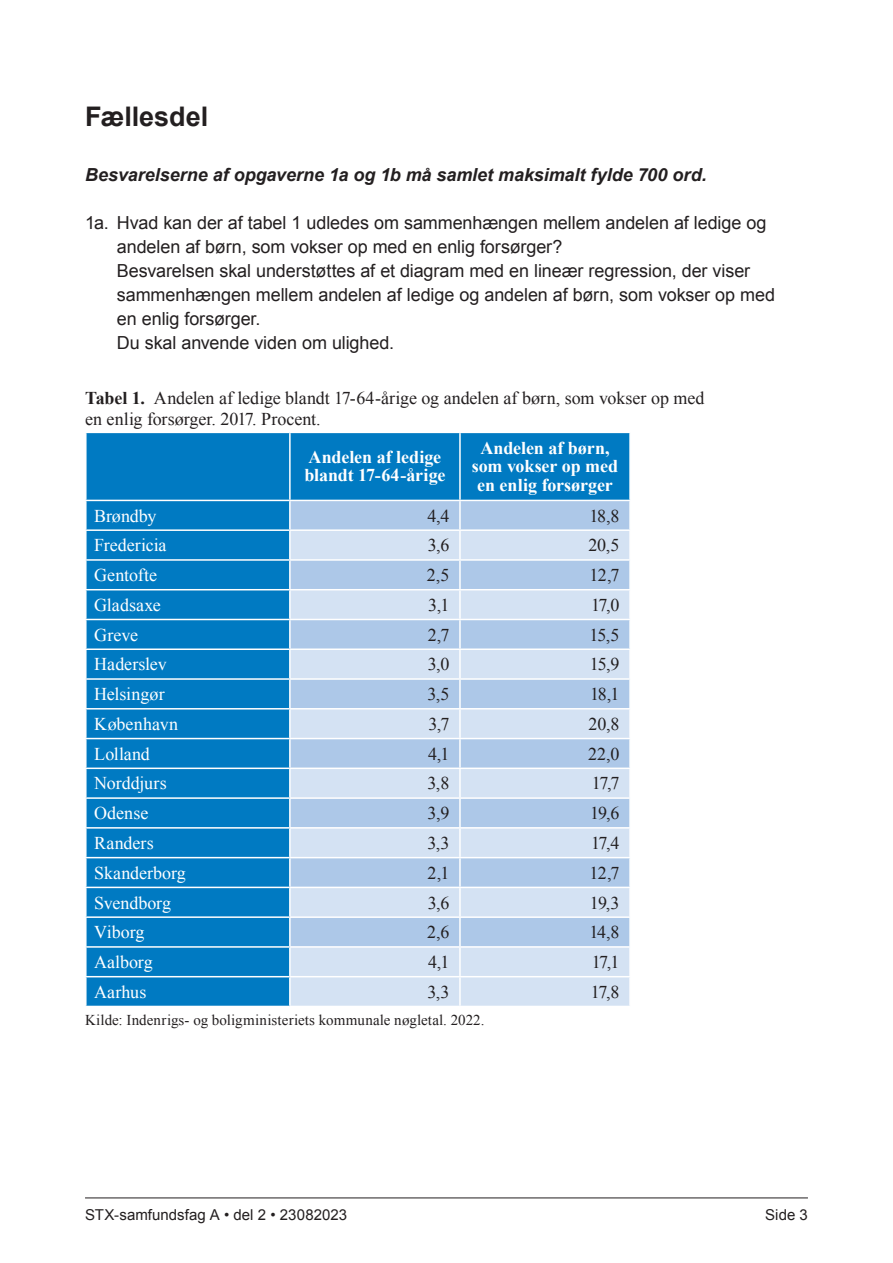
<style>
.page{position:relative;width:893px;height:1263px;background:#fff}
.page>*{position:absolute;margin:0;border:0;box-sizing:border-box;transform-origin:0 0}
.t1{font:700 27px "Arial";letter-spacing:-.005em;color:#231f20}
.t2{font:18px/24px "Arial";letter-spacing:-.005em;color:#231f20}
.t3{font:18px/21px "Times New Roman";letter-spacing:-.01em;color:#231f20}
.t4{font:18px "Times New Roman";letter-spacing:-.005em;color:#fff}
.t5{font:700 18px/18px "Times New Roman";letter-spacing:-.005em;color:#fff}
.t6{font:italic 700 18px "Arial";letter-spacing:-.005em;color:#231f20}
.t7{font:15px "Times New Roman";letter-spacing:.005em;color:#231f20}
.t8{font:15px "Arial";letter-spacing:.005em;color:#231f20}
.s1{font-weight:700}
</style>
<div class="page">
<hr style="left:85px;top:1197px;width:723px;height:1px;background:#231f20">
<div style="left:87px;top:433px;width:542px;height:573px;background:#007ac2"></div>
<div style="left:291px;top:501px;width:338px;height:28px;background:#adc8e8"></div>
<svg style="left:291px;top:531px;width:338px;height:475px;background:#c3d6ee"></svg>
<hr style="left:289px;top:433px;width:2px;height:67px;background:#fff">
<hr style="left:459px;top:433px;width:2px;height:67px;background:#fff">
<hr style="left:85px;top:500px;width:205px;height:1px;background:#fff">
<hr style="left:290px;top:500px;width:170px;height:1px;background:#fff">
<hr style="left:289px;top:501px;width:2px;height:28px;background:#fff">
<hr style="left:460px;top:500px;width:171px;height:1px;background:#fff">
<hr style="left:459px;top:501px;width:2px;height:28px;background:#fff">
<hr style="left:85px;top:529px;width:205px;height:2px;background:#fff">
<hr style="left:290px;top:529px;width:170px;height:2px;background:#fff">
<hr style="left:289px;top:531px;width:2px;height:28px;background:#fff">
<hr style="left:460px;top:529px;width:171px;height:2px;background:#fff">
<hr style="left:459px;top:531px;width:2px;height:28px;background:#fff">
<hr style="left:85px;top:559px;width:205px;height:2px;background:#fff">
<hr style="left:290px;top:559px;width:170px;height:2px;background:#fff">
<hr style="left:289px;top:561px;width:2px;height:28px;background:#fff">
<hr style="left:460px;top:559px;width:171px;height:2px;background:#fff">
<hr style="left:459px;top:561px;width:2px;height:28px;background:#fff">
<hr style="left:85px;top:589px;width:205px;height:1px;background:#fff">
<hr style="left:290px;top:589px;width:170px;height:1px;background:#fff">
<hr style="left:289px;top:590px;width:2px;height:29px;background:#fff">
<hr style="left:460px;top:589px;width:171px;height:1px;background:#fff">
<hr style="left:459px;top:590px;width:2px;height:29px;background:#fff">
<hr style="left:85px;top:619px;width:205px;height:1px;background:#fff">
<hr style="left:290px;top:619px;width:170px;height:1px;background:#fff">
<hr style="left:289px;top:620px;width:2px;height:28px;background:#fff">
<hr style="left:460px;top:619px;width:171px;height:1px;background:#fff">
<hr style="left:459px;top:620px;width:2px;height:28px;background:#fff">
<hr style="left:85px;top:648px;width:205px;height:2px;background:#fff">
<hr style="left:290px;top:648px;width:170px;height:2px;background:#fff">
<hr style="left:289px;top:650px;width:2px;height:28px;background:#fff">
<hr style="left:460px;top:648px;width:171px;height:2px;background:#fff">
<hr style="left:459px;top:650px;width:2px;height:28px;background:#fff">
<hr style="left:85px;top:678px;width:205px;height:2px;background:#fff">
<hr style="left:290px;top:678px;width:170px;height:2px;background:#fff">
<hr style="left:289px;top:680px;width:2px;height:28px;background:#fff">
<hr style="left:460px;top:678px;width:171px;height:2px;background:#fff">
<hr style="left:459px;top:680px;width:2px;height:28px;background:#fff">
<hr style="left:85px;top:708px;width:205px;height:1px;background:#fff">
<hr style="left:290px;top:708px;width:170px;height:1px;background:#fff">
<hr style="left:289px;top:709px;width:2px;height:29px;background:#fff">
<hr style="left:460px;top:708px;width:171px;height:1px;background:#fff">
<hr style="left:459px;top:709px;width:2px;height:29px;background:#fff">
<hr style="left:85px;top:738px;width:205px;height:1px;background:#fff">
<hr style="left:290px;top:738px;width:170px;height:1px;background:#fff">
<hr style="left:289px;top:739px;width:2px;height:28px;background:#fff">
<hr style="left:460px;top:738px;width:171px;height:1px;background:#fff">
<hr style="left:459px;top:739px;width:2px;height:28px;background:#fff">
<hr style="left:85px;top:767px;width:205px;height:2px;background:#fff">
<hr style="left:290px;top:767px;width:170px;height:2px;background:#fff">
<hr style="left:289px;top:769px;width:2px;height:28px;background:#fff">
<hr style="left:460px;top:767px;width:171px;height:2px;background:#fff">
<hr style="left:459px;top:769px;width:2px;height:28px;background:#fff">
<hr style="left:85px;top:797px;width:205px;height:2px;background:#fff">
<hr style="left:290px;top:797px;width:170px;height:2px;background:#fff">
<hr style="left:289px;top:799px;width:2px;height:28px;background:#fff">
<hr style="left:460px;top:797px;width:171px;height:2px;background:#fff">
<hr style="left:459px;top:799px;width:2px;height:28px;background:#fff">
<hr style="left:85px;top:827px;width:205px;height:2px;background:#fff">
<hr style="left:290px;top:827px;width:170px;height:2px;background:#fff">
<hr style="left:289px;top:829px;width:2px;height:28px;background:#fff">
<hr style="left:460px;top:827px;width:171px;height:2px;background:#fff">
<hr style="left:459px;top:829px;width:2px;height:28px;background:#fff">
<hr style="left:85px;top:857px;width:205px;height:1px;background:#fff">
<hr style="left:290px;top:857px;width:170px;height:1px;background:#fff">
<hr style="left:289px;top:858px;width:2px;height:29px;background:#fff">
<hr style="left:460px;top:857px;width:171px;height:1px;background:#fff">
<hr style="left:459px;top:858px;width:2px;height:29px;background:#fff">
<hr style="left:85px;top:887px;width:205px;height:1px;background:#fff">
<hr style="left:290px;top:887px;width:170px;height:1px;background:#fff">
<hr style="left:289px;top:888px;width:2px;height:28px;background:#fff">
<hr style="left:460px;top:887px;width:171px;height:1px;background:#fff">
<hr style="left:459px;top:888px;width:2px;height:28px;background:#fff">
<hr style="left:85px;top:916px;width:205px;height:2px;background:#fff">
<hr style="left:290px;top:916px;width:170px;height:2px;background:#fff">
<hr style="left:289px;top:918px;width:2px;height:28px;background:#fff">
<hr style="left:460px;top:916px;width:171px;height:2px;background:#fff">
<hr style="left:459px;top:918px;width:2px;height:28px;background:#fff">
<hr style="left:85px;top:946px;width:205px;height:2px;background:#fff">
<hr style="left:290px;top:946px;width:170px;height:2px;background:#fff">
<hr style="left:289px;top:948px;width:2px;height:28px;background:#fff">
<hr style="left:460px;top:946px;width:171px;height:2px;background:#fff">
<hr style="left:459px;top:948px;width:2px;height:28px;background:#fff">
<hr style="left:85px;top:976px;width:205px;height:1px;background:#fff">
<hr style="left:290px;top:976px;width:170px;height:1px;background:#fff">
<hr style="left:289px;top:977px;width:2px;height:29px;background:#fff">
<hr style="left:460px;top:976px;width:171px;height:1px;background:#fff">
<hr style="left:459px;top:977px;width:2px;height:29px;background:#fff">
<h1 class="t1" style="left:85px;top:98px;width:125px">Fællesdel</h1>
<p class="t6" style="left:85px;top:163px;width:623px">Besvarelserne af opgaverne 1a og 1b må samlet maksimalt fylde 700 ord.</p>
<p class="t2" style="left:117px;top:211px;width:660px;text-indent:-32px">1a. Hvad kan der af tabel 1 udledes om sammenhængen mellem andelen af ledige og andelen af børn, som vokser op med en enlig forsørger?<br>Besvarelsen skal understøttes af et diagram med en lineær regression, der viser sammenhængen mellem andelen af ledige og andelen af børn, som vokser op med en enlig forsørger.<br>Du skal anvende viden om ulighed.</p>
<p class="t3" style="left:85px;top:387px;width:621px"><span class="s1">Tabel 1.</span> Andelen af ledige blandt 17-64-årige og andelen af børn, som vokser op med en enlig forsørger. 2017. Procent.</p>
<p class="t5" style="left:304px;top:448px;width:142px">Andelen af ledige blandt 17-64-årige</p>
<p class="t5" style="left:472px;top:439px;width:148px;text-align:center">Andelen af børn, som vokser op med en enlig forsørger</p>
<p class="t4" style="left:94px;top:503px;width:64px">Brøndby</p>
<p class="t3" style="left:427px;top:505px;width:23px">4,4</p>
<p class="t3" style="left:589px;top:505px;width:31px">18,8</p>
<p class="t4" style="left:94px;top:533px;width:74px">Fredericia</p>
<p class="t3" style="left:428px;top:534px;width:23px">3,6</p>
<p class="t3" style="left:588px;top:534px;width:33px">20,5</p>
<p class="t4" style="left:94px;top:563px;width:64px">Gentofte</p>
<p class="t3" style="left:427px;top:564px;width:24px">2,5</p>
<p class="t3" style="left:590px;top:564px;width:31px">12,7</p>
<p class="t4" style="left:94px;top:593px;width:68px">Gladsaxe</p>
<p class="t3" style="left:428px;top:594px;width:23px">3,1</p>
<p class="t3" style="left:591px;top:594px;width:30px">17,0</p>
<p class="t4" style="left:94px;top:622px;width:45px">Greve</p>
<p class="t3" style="left:428px;top:624px;width:23px">2,7</p>
<p class="t3" style="left:589px;top:624px;width:31px">15,5</p>
<p class="t4" style="left:94px;top:652px;width:74px">Haderslev</p>
<p class="t3" style="left:428px;top:653px;width:23px">3,0</p>
<p class="t3" style="left:590px;top:653px;width:31px">15,9</p>
<p class="t4" style="left:94px;top:682px;width:72px">Helsingør</p>
<p class="t3" style="left:427px;top:683px;width:23px">3,5</p>
<p class="t3" style="left:590px;top:683px;width:31px">18,1</p>
<p class="t4" style="left:94px;top:712px;width:85px">København</p>
<p class="t3" style="left:428px;top:713px;width:22px">3,7</p>
<p class="t3" style="left:589px;top:713px;width:32px">20,8</p>
<p class="t4" style="left:94px;top:741px;width:57px">Lolland</p>
<p class="t3" style="left:428px;top:743px;width:23px">4,1</p>
<p class="t3" style="left:588px;top:743px;width:33px">22,0</p>
<p class="t4" style="left:94px;top:771px;width:74px">Norddjurs</p>
<p class="t3" style="left:427px;top:773px;width:23px">3,8</p>
<p class="t3" style="left:592px;top:773px;width:29px">17,7</p>
<p class="t4" style="left:94px;top:801px;width:56px">Odense</p>
<p class="t3" style="left:428px;top:802px;width:23px">3,9</p>
<p class="t3" style="left:590px;top:802px;width:31px">19,6</p>
<p class="t4" style="left:94px;top:831px;width:61px">Randers</p>
<p class="t3" style="left:427px;top:832px;width:23px">3,3</p>
<p class="t3" style="left:591px;top:832px;width:30px">17,4</p>
<p class="t4" style="left:94px;top:861px;width:93px">Skanderborg</p>
<p class="t3" style="left:428px;top:862px;width:23px">2,1</p>
<p class="t3" style="left:590px;top:862px;width:31px">12,7</p>
<p class="t4" style="left:94px;top:890px;width:78px">Svendborg</p>
<p class="t3" style="left:428px;top:892px;width:23px">3,6</p>
<p class="t3" style="left:590px;top:892px;width:31px">19,3</p>
<p class="t4" style="left:94px;top:920px;width:52px">Viborg</p>
<p class="t3" style="left:427px;top:921px;width:24px">2,6</p>
<p class="t3" style="left:590px;top:921px;width:31px">14,8</p>
<p class="t4" style="left:94px;top:950px;width:60px">Aalborg</p>
<p class="t3" style="left:428px;top:951px;width:23px">4,1</p>
<p class="t3" style="left:592px;top:951px;width:29px">17,1</p>
<p class="t4" style="left:94px;top:980px;width:54px">Aarhus</p>
<p class="t3" style="left:427px;top:981px;width:23px">3,3</p>
<p class="t3" style="left:591px;top:981px;width:30px">17,8</p>
<p class="t7" style="left:85px;top:1009px;width:401px">Kilde: Indenrigs- og boligministeriets kommunale nøgletal. 2022.</p>
<p class="t8" style="left:85px;top:1205px;width:264px">STX-samfundsfag A • del 2 • 23082023</p>
<p class="t8" style="left:765px;top:1205px;width:44px">Side 3</p>
</div>
